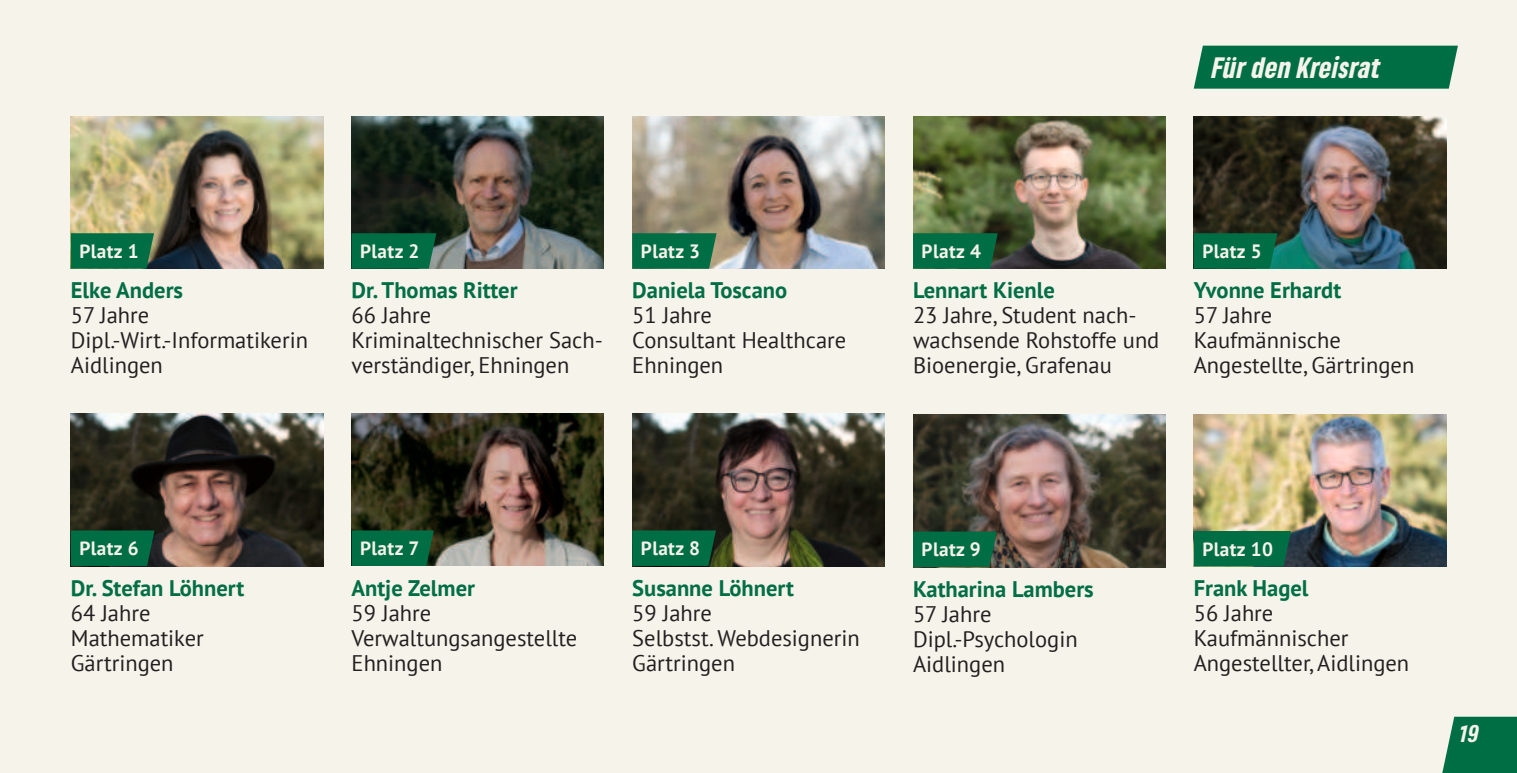
<style>
.page{position:relative;width:1517px;height:773px;background:#fff}
.page>*{position:absolute;margin:0;border:0;box-sizing:border-box;transform-origin:0 0}
.t1{font:italic 900 condensed 23px "Gruene Type";letter-spacing:.02em;color:#f6f3eb}
.t2{font:22.5px/25px "PT Sans";color:#231f20}
.t3{font:700 22.5px "PT Sans";color:#006e44}
.t4{font:700 19.25px "PT Sans";letter-spacing:.02em;color:#f6f3eb}
.t5{font:italic 900 condensed 18.75px "Gruene Type";color:#f6f3eb}
</style>
<div class="page">
<div style="left:14px;top:0;width:1503px;height:772px;background:#f6f3eb"></div>
<div style="left:0;top:0;width:14px;height:772px;background:#f6f3eb"></div>
<svg style="left:1442px;top:716px;width:75px;height:56px"></svg>
<img style="left:913px;top:414px;width:252px;height:153px">
<img style="left:632px;top:116px;width:252px;height:153px">
<img style="left:913px;top:116px;width:252px;height:153px">
<img style="left:71px;top:116px;width:252px;height:153px">
<img style="left:1193px;top:414px;width:253px;height:152px">
<img style="left:351px;top:116px;width:253px;height:153px">
<img style="left:1193px;top:116px;width:253px;height:153px">
<img style="left:351px;top:413px;width:253px;height:153px">
<img style="left:632px;top:413px;width:252px;height:153px">
<img style="left:71px;top:413px;width:252px;height:153px">
<svg style="left:913px;top:531px;width:84px;height:36px"></svg>
<svg style="left:1193px;top:233px;width:84px;height:36px"></svg>
<svg style="left:71px;top:233px;width:83px;height:36px"></svg>
<div style="left:1193px;top:531px;width:98px;height:35px;background:#006e44"></div>
<svg style="left:351px;top:233px;width:85px;height:36px"></svg>
<svg style="left:71px;top:530px;width:84px;height:36px"></svg>
<svg style="left:632px;top:233px;width:84px;height:36px"></svg>
<svg style="left:351px;top:530px;width:83px;height:36px"></svg>
<svg style="left:913px;top:233px;width:84px;height:36px"></svg>
<svg style="left:632px;top:530px;width:84px;height:36px"></svg>
<div style="left:1193px;top:46px;width:264px;height:43px;background:#006e44"></div>
<p class="t1" style="left:1212px;top:54px;width:170px">Für den Kreisrat</p>
<p class="t4" style="left:360px;top:244px;width:61px">Platz 2</p>
<p class="t4" style="left:79px;top:244px;width:61px">Platz 1</p>
<p class="t4" style="left:1202px;top:244px;width:61px">Platz 5</p>
<p class="t4" style="left:641px;top:244px;width:61px">Platz 3</p>
<p class="t4" style="left:921px;top:244px;width:61px">Platz 4</p>
<p class="t3" style="left:71px;top:275px;width:114px">Elke Anders</p>
<p class="t2" style="left:71px;top:304px;width:239px">57 Jahre<br>Dipl.-Wirt.-Informatikerin<br>Aidlingen</p>
<p class="t3" style="left:351px;top:282px;width:167px">Dr. Thomas Ritter</p>
<p class="t2" style="left:351px;top:304px;width:253px">66 Jahre<br>Kriminaltechnischer Sach&shy;verständiger, Ehningen</p>
<p class="t3" style="left:632px;top:275px;width:156px">Daniela Toscano</p>
<p class="t2" style="left:632px;top:304px;width:215px">51 Jahre<br>Consultant Healthcare<br>Ehningen</p>
<p class="t3" style="left:913px;top:275px;width:143px">Lennart Kienle</p>
<p class="t2" style="left:913px;top:304px;width:248px">23 Jahre, Student nach&shy;wachsende Rohstoffe und<br>Bioenergie, Grafenau</p>
<p class="t3" style="left:1193px;top:275px;width:149px">Yvonne Erhardt</p>
<p class="t2" style="left:1193px;top:304px;width:222px">57 Jahre<br>Kaufmännische<br>Angestellte, Gärtringen</p>
<p class="t4" style="left:79px;top:541px;width:61px">Platz 6</p>
<p class="t3" style="left:71px;top:572px;width:175px">Dr. Stefan Löhnert</p>
<p class="t2" style="left:71px;top:601px;width:134px">64 Jahre<br>Mathematiker<br>Gärtringen</p>
<p class="t4" style="left:360px;top:541px;width:61px">Platz 7</p>
<p class="t3" style="left:351px;top:579px;width:125px">Antje Zelmer</p>
<p class="t2" style="left:351px;top:601px;width:227px">59 Jahre<br>Verwaltungsangestellte<br>Ehningen</p>
<p class="t4" style="left:641px;top:541px;width:61px">Platz 8</p>
<p class="t3" style="left:632px;top:572px;width:163px">Susanne Löhnert</p>
<p class="t2" style="left:632px;top:601px;width:229px">59 Jahre<br>Selbstst. Webdesignerin<br>Gärtringen</p>
<p class="t4" style="left:921px;top:542px;width:61px">Platz 9</p>
<p class="t3" style="left:913px;top:573px;width:182px">Katharina Lambers</p>
<p class="t2" style="left:913px;top:602px;width:166px">57 Jahre<br>Dipl.-Psychologin<br>Aidlingen</p>
<p class="t4" style="left:1202px;top:542px;width:72px">Platz 10</p>
<p class="t3" style="left:1193px;top:573px;width:116px">Frank Hagel</p>
<p class="t2" style="left:1193px;top:601px;width:217px">56 Jahre<br>Kaufmännischer<br>Angestellter, Aidlingen</p>
<p class="t5" style="left:1460px;top:722px;width:20px">19</p>
</div>
